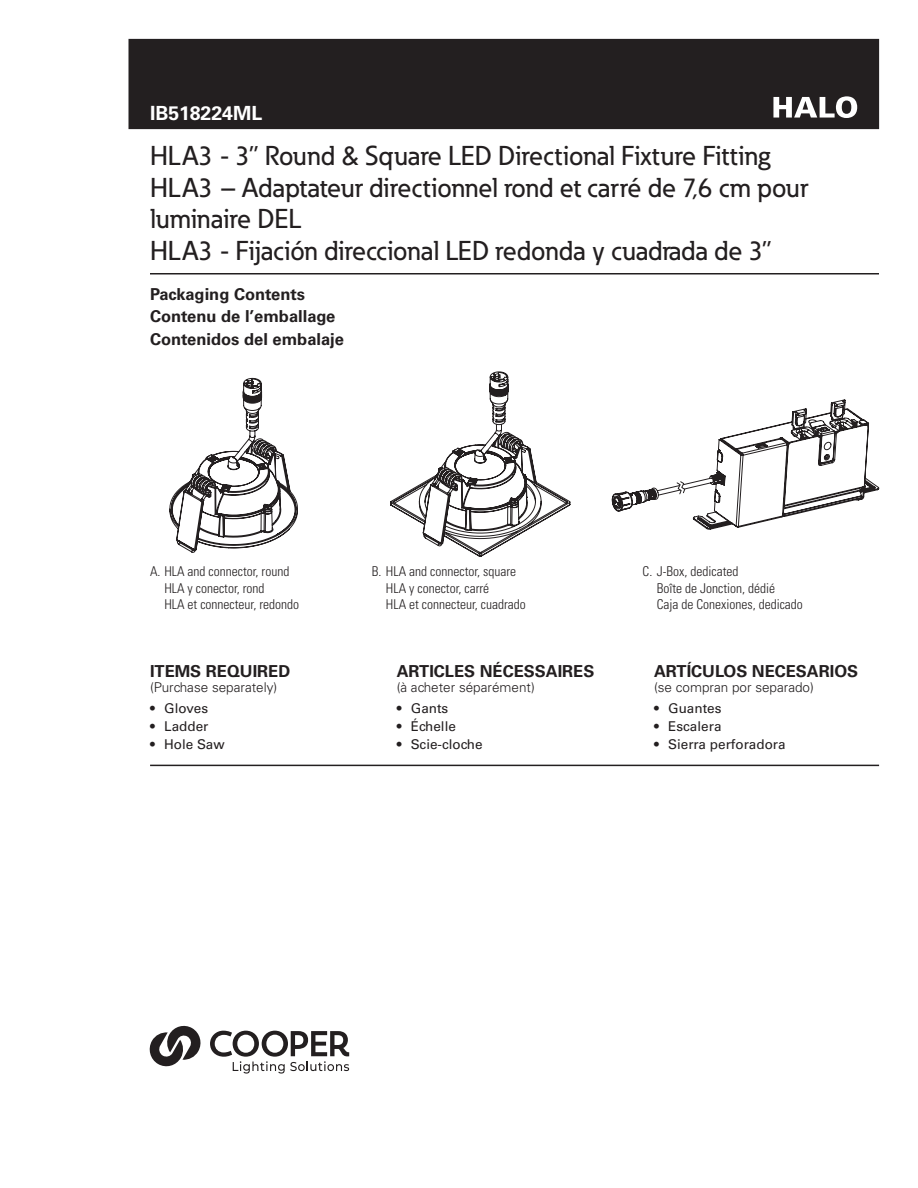
<style>
.page{position:relative;width:918px;height:1188px;background:#fff}
.page>*{position:absolute;margin:0;border:0;box-sizing:border-box;transform-origin:0 0}
.t1{font:500 27px/31.5px "Eaton";color:#231f20}
.t2{font:700 19.5px "Univers LT Std";color:#fff}
.t3{font:700 16.5px/22.5px "Univers LT Std";color:#231f20}
.t4{font:300 condensed 13.5px/16.2px "Univers LT Std";color:#231f20}
.t5{font:13.5px "Univers LT Std";color:#231f20}
.t6{font:300 13.5px "Univers LT Std";color:#231f20}
</style>
<div class="page">
<hr style="left:150px;top:765px;width:729px;height:1px;background:#231f20">
<hr style="left:150px;top:273px;width:729px;height:1px;background:#231f20">
<svg style="left:170px;top:378px;width:128px;height:175px"></svg>
<svg style="left:390px;top:372px;width:180px;height:185px"></svg>
<div style="left:129px;top:39px;width:750px;height:90px;background:#231f20"></div>
<svg style="left:773px;top:96px;width:84px;height:22px"></svg>
<svg style="left:612px;top:400px;width:267px;height:129px"></svg>
<svg style="left:149px;top:1025px;width:52px;height:42px"></svg>
<svg style="left:210px;top:1031px;width:139px;height:43px"></svg>
<h2 class="t2" style="left:150px;top:101px;width:114px">IB518224ML</h2>
<h1 class="t1" style="left:150px;top:140px;width:660px">HLA3 - 3” Round &amp; Square LED Directional Fixture Fitting HLA3 – Adaptateur directionnel rond et carré de 7,6 cm pour luminaire DEL<br>HLA3 - Fijación direccional LED redonda y cuadrada de 3”</h1>
<p class="t3" style="left:150px;top:283px;width:196px">Packaging Contents<br>Contenu de l’emballage<br>Contenidos del embalaje</p>
<p class="t4" style="left:164px;top:564px;width:136px;text-indent:-14px">A. HLA and connector, round<br>HLA y conector, rond<br>HLA et connecteur, redondo</p>
<p class="t4" style="left:386px;top:564px;width:141px;text-indent:-14px">B. HLA and connector, square<br>HLA y conector, carré<br>HLA et connecteur, cuadrado</p>
<p class="t3" style="left:150px;top:660px;width:142px">ITEMS REQUIRED</p>
<p class="t6" style="left:150px;top:679px;width:129px">(Purchase separately)</p>
<p class="t5" style="left:150px;top:701px;width:60px">• Gloves</p>
<p class="t5" style="left:150px;top:719px;width:60px">• Ladder</p>
<p class="t5" style="left:150px;top:736px;width:76px">• Hole Saw</p>
<p class="t3" style="left:397px;top:660px;width:199px">ARTICLES NÉCESSAIRES</p>
<p class="t6" style="left:397px;top:679px;width:140px">(à acheter séparément)</p>
<p class="t5" style="left:397px;top:701px;width:53px">• Gants</p>
<p class="t5" style="left:397px;top:719px;width:61px">• Échelle</p>
<p class="t5" style="left:397px;top:736px;width:87px">• Scie-cloche</p>
<p class="t4" style="left:657px;top:564px;width:148px;text-indent:-14px">C. J-Box, dedicated<br>Boîte de Jonction, dédié<br>Caja de Conexiones, dedicado</p>
<p class="t3" style="left:654px;top:660px;width:206px">ARTÍCULOS NECESARIOS</p>
<p class="t6" style="left:654px;top:679px;width:161px">(se compran por separado)</p>
<p class="t5" style="left:654px;top:701px;width:69px">• Guantes</p>
<p class="t5" style="left:654px;top:719px;width:69px">• Escalera</p>
<p class="t5" style="left:654px;top:736px;width:133px">• Sierra perforadora</p>
</div>
